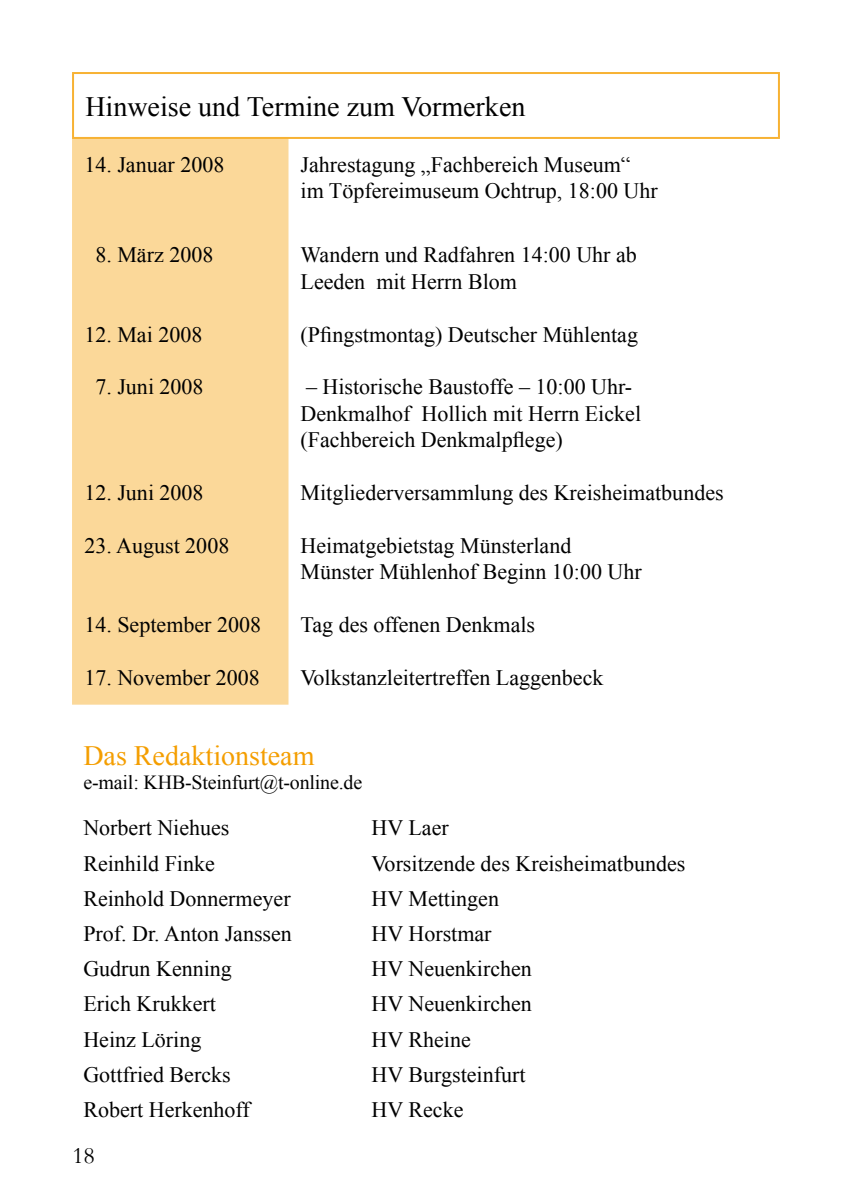
<style>
.page{position:relative;width:851px;height:1191px;background:#fff}
.page>*{position:absolute;margin:0;border:0;box-sizing:border-box;transform-origin:0 0}
.t1{font:28px "Times New Roman";color:#000}
.t2{font:28px "Times New Roman";color:#f49e00}
.t3{font:24px "Garamond";color:#000}
.t4{font:22px/26.4px "Times New Roman";color:#000}
.t5{font:20px "Times New Roman";letter-spacing:-.01em;color:#000}
</style>
<div class="page">
<div style="left:72px;top:137px;width:216px;height:567px;background:#fbd899"></div>
<div style="left:72px;top:72px;width:707px;height:67px;border:2px solid #f7b233"></div>
<p class="t1" style="left:85px;top:88px;width:441px">Hinweise und Termine zum Vormerken</p>
<p class="t4" style="left:84px;top:151px;width:141px">14. Januar 2008</p>
<p class="t4" style="left:300px;top:151px;width:359px">Jahrestagung „Fachbereich Museum“ im Töpfereimuseum Ochtrup, 18:00 Uhr</p>
<p class="t4" style="left:95px;top:241px;width:119px">8. März 2008</p>
<p class="t4" style="left:300px;top:241px;width:338px">Wandern und Radfahren 14:00 Uhr ab<br>Leeden mit Herrn Blom</p>
<p class="t4" style="left:84px;top:321px;width:119px">12. Mai 2008</p>
<p class="t4" style="left:300px;top:321px;width:339px">(Pfingstmontag) Deutscher Mühlentag</p>
<p class="t4" style="left:95px;top:373px;width:110px">7. Juni 2008</p>
<p class="t4" style="left:300px;top:373px;width:342px">– Historische Baustoffe – 10:00 Uhr-<br>Denkmalhof Hollich mit Herrn Eickel (Fachbereich Denkmalpflege)</p>
<p class="t4" style="left:84px;top:479px;width:121px">12. Juni 2008</p>
<p class="t4" style="left:300px;top:479px;width:424px">Mitgliederversammlung des Kreisheimatbundes</p>
<p class="t4" style="left:84px;top:532px;width:146px">23. August 2008</p>
<p class="t4" style="left:300px;top:532px;width:342px">Heimatgebietstag Münsterland<br>Münster Mühlenhof Beginn 10:00 Uhr</p>
<p class="t4" style="left:84px;top:611px;width:178px">14. September 2008</p>
<p class="t4" style="left:300px;top:611px;width:236px">Tag des offenen Denkmals</p>
<p class="t4" style="left:84px;top:664px;width:177px">17. November 2008</p>
<p class="t4" style="left:300px;top:664px;width:304px">Volkstanzleitertreffen Laggenbeck</p>
<p class="t2" style="left:83px;top:736px;width:232px">Das Redaktionsteam</p>
<p class="t5" style="left:83px;top:769px;width:280px">e-mail: KHB-Steinfurt@t-online.de</p>
<p class="t4" style="left:83px;top:814px;width:148px">Norbert Niehues</p>
<p class="t4" style="left:371px;top:814px;width:79px">HV Laer</p>
<p class="t4" style="left:83px;top:849px;width:133px">Reinhild Finke</p>
<p class="t4" style="left:371px;top:849px;width:315px">Vorsitzende des Kreisheimatbundes</p>
<p class="t4" style="left:83px;top:885px;width:209px">Reinhold Donnermeyer</p>
<p class="t4" style="left:371px;top:885px;width:129px">HV Mettingen</p>
<p class="t4" style="left:83px;top:920px;width:210px">Prof. Dr. Anton Janssen</p>
<p class="t4" style="left:371px;top:920px;width:121px">HV Horstmar</p>
<p class="t4" style="left:83px;top:955px;width:150px">Gudrun Kenning</p>
<p class="t4" style="left:371px;top:955px;width:162px">HV Neuenkirchen</p>
<p class="t4" style="left:83px;top:990px;width:134px">Erich Krukkert</p>
<p class="t4" style="left:371px;top:990px;width:162px">HV Neuenkirchen</p>
<p class="t4" style="left:83px;top:1025px;width:119px">Heinz Löring</p>
<p class="t4" style="left:371px;top:1025px;width:101px">HV Rheine</p>
<p class="t4" style="left:83px;top:1061px;width:149px">Gottfried Bercks</p>
<p class="t4" style="left:371px;top:1061px;width:155px">HV Burgsteinfurt</p>
<p class="t4" style="left:83px;top:1096px;width:168px">Robert Herkenhoff</p>
<p class="t4" style="left:371px;top:1096px;width:93px">HV Recke</p>
<p class="t3" style="left:72px;top:1139px;width:24px">18</p>
</div>
